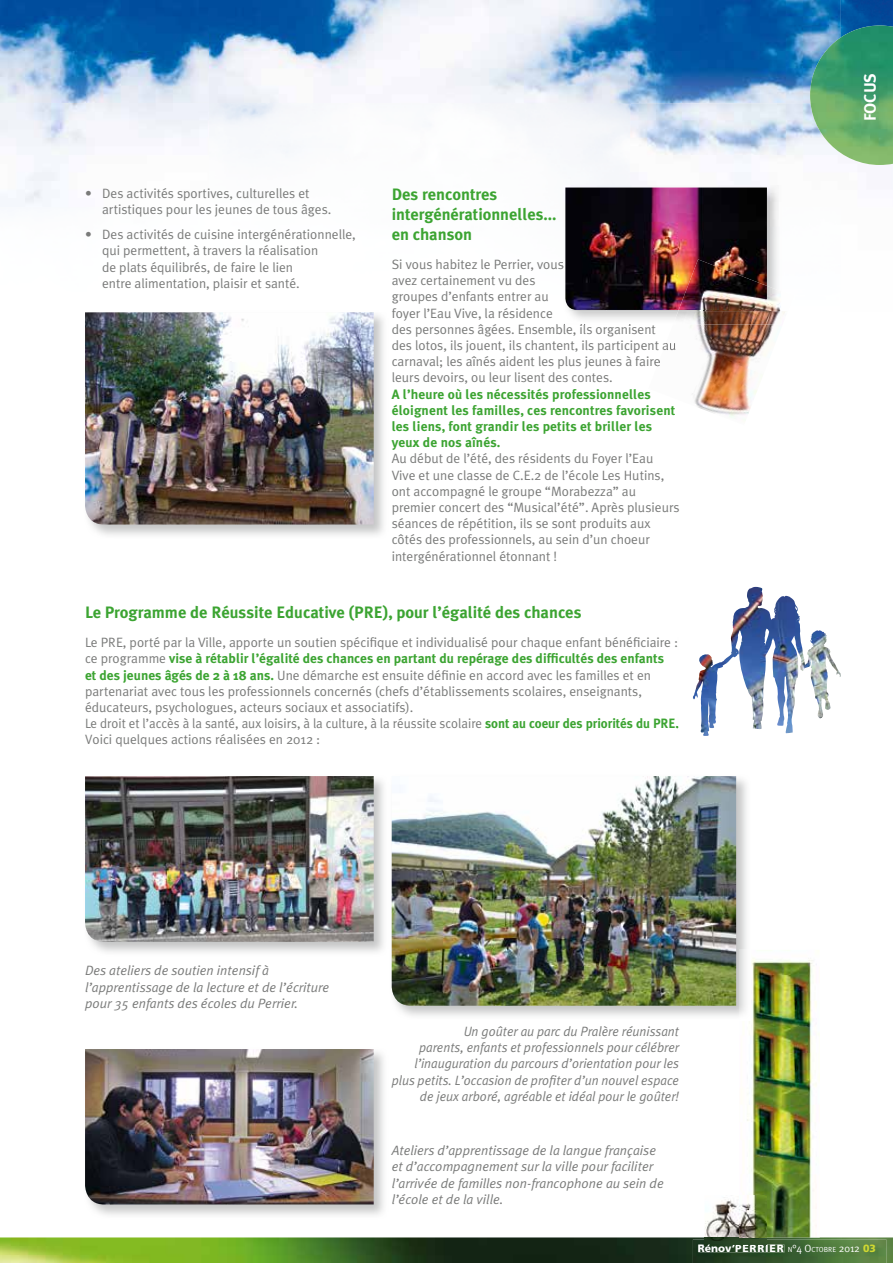
<style>
.page{position:relative;width:893px;height:1263px;background:#fff}
.page>*{position:absolute;margin:0;border:0;box-sizing:border-box;transform-origin:0 0}
.t1{font:700 16.5px/19.8px "Meta Plus";color:#3ca432}
.t2{font:700 16.5px "Meta Plus";color:#fff}
.t3{font:13.5px/16.2px "Meta Plus Normal";color:#7a7b7a}
.t4{font:italic 13.5px/16.2px "Meta Plus Normal";color:#7a7b7a}
.t5{font:700 13.5px/16.2px "Meta Plus";letter-spacing:.01em;color:#3ca432}
.t6{font:italic 13.5px/16.2px "Meta Plus Normal";color:#7a7b7a;text-align:right;scale:.96 1}
.t7{font:900 10.5px "Frutiger";letter-spacing:.075em;color:#fff}
.s1{font-family:"Meta Plus Normal";font-weight:400;color:#7a7b7a}
.s2{font-family:"Meta Plus";font-weight:700;color:#3ca432}
.s3{font-family:"Meta Plus Normal";font-weight:400;font-size:7.35px}
.s4{font-family:"Meta Plus Normal";font-weight:400}
.s5{color:#d0d831}
</style>
<div class="page">
<img style="left:0;top:0;width:840px;height:207px">
<img style="left:840px;top:0;width:53px;height:26px">
<img style="left:0;top:1237px;width:893px;height:26px">
<img style="left:810px;top:26px;width:83px;height:139px">
<img style="left:91px;top:315px;width:293px;height:220px">
<img style="left:85px;top:312px;width:289px;height:212px">
<img style="left:563px;top:185px;width:218px;height:42px">
<img style="left:565px;top:188px;width:202px;height:122px">
<img style="left:85px;top:776px;width:289px;height:166px">
<img style="left:91px;top:1052px;width:293px;height:163px">
<img style="left:85px;top:1049px;width:289px;height:155px">
<img style="left:391px;top:776px;width:356px;height:240px">
<img style="left:392px;top:776px;width:344px;height:230px">
<img style="left:693px;top:1239px;width:193px;height:24px">
<img style="left:698px;top:1244px;width:86px;height:8px">
<img style="left:747px;top:958px;width:73px;height:279px">
<img style="left:739px;top:950px;width:12px;height:70px">
<img style="left:704px;top:1197px;width:63px;height:48px">
<img style="left:739px;top:1195px;width:28px;height:42px">
<img style="left:678px;top:586px;width:163px;height:148px">
<img style="left:693px;top:587px;width:61px;height:149px">
<img style="left:649px;top:311px;width:136px;height:107px">
<img style="left:662px;top:340px;width:14px;height:13px">
<svg style="left:656px;top:357px;width:5px;height:12px"></svg>
<img style="left:673px;top:311px;width:108px;height:13px">
<img style="left:678px;top:286px;width:103px;height:25px">
<img style="left:679px;top:259px;width:88px;height:51px">
<p class="t3" style="left:102px;top:185px;width:231px;text-indent:-17px">• Des activités sportives, culturelles et artistiques pour les jeunes de tous âges.</p>
<p class="t3" style="left:102px;top:226px;width:255px;text-indent:-17px">• Des activités de cuisine intergénérationnelle, qui permettent, à travers la réalisation<br>de plats équilibrés, de faire le lien<br>entre alimentation, plaisir et santé.</p>
<p class="t1" style="left:392px;top:185px;width:166px">Des rencontres intergénération nelles... en chanson</p>
<p class="t3" style="left:392px;top:256px;width:286px">Si vous habitez le Perrier, vous<br>avez certainement vu des<br>groupes d’enfants entrer au<br>foyer l’Eau Vive, la résidence<br>des personnes âgées. Ensemble, ils organisent des lotos, ils jouent, ils chantent, ils participent au carnaval; les aînés aident les plus jeunes à faire leurs devoirs, ou leur lisent des contes.</p>
<p class="t5" style="left:392px;top:386px;width:285px">A l’heure où les nécessités professionnelles éloignent les familles, ces rencontres favorisent les liens, font grandir les petits et briller les yeux de nos aînés.</p>
<p class="t3" style="left:392px;top:450px;width:289px">Au début de l’été, des résidents du Foyer l’Eau Vive et une classe de C.E.2 de l’école Les Hutins, ont accompagné le groupe “Morabezza” au premier concert des “Musical’été”. Après plusieurs séances de répétition, ils se sont produits aux côtés des professionnels, au sein d’un choeur intergénérationnel étonnant !</p>
<p class="t1" style="left:85px;top:602px;width:498px">Le Programme de Réussite Educative (PRE), pour l’égalité des chances</p>
<p class="t3" style="left:85px;top:634px;width:595px">Le PRE, porté par la Ville, apporte un soutien spécifique et individualisé pour chaque enfant bénéficiaire :</p>
<p class="t5" style="left:85px;top:650px;width:580px"><span class="s1">ce programme</span> vise à rétablir l’égalité des chances en partant du repérage des difficultés des enfants</p>
<p class="t3" style="left:85px;top:666px;width:595px"><span class="s2">et des jeunes âgés de 2 à 18 ans.</span> Une démarche est ensuite définie en accord avec les familles et en partenariat avec tous les professionnels concernés (chefs d’établissements scolaires, enseignants, éducateurs, psychologues, acteurs sociaux et associatifs).<br>Le droit et l’accès à la santé, aux loisirs, à la culture, à la réussite scolaire <span class="s2">sont au coeur des priorités du PRE.<br></span>Voici quelques actions réalisées en 2012 :</p>
<p class="t2" style="left:861px;top:121px;width:50px;rotate:-90deg">FOCUS</p>
<p class="t4" style="left:85px;top:962px;width:246px">Des ateliers de soutien intensif à l’apprentissage de la lecture et de l’écriture pour 35 enfants des écoles du Perrier.</p>
<p class="t6" style="left:392px;top:1023px;width:301px">Un goûter au parc du Pralère réunissant<br>parents, enfants et professionnels pour célébrer l’inauguration du parcours d’orientation pour les plus petits. L’occasion de profiter d’un nouvel espace de jeux arboré, agréable et idéal pour le goûter!</p>
<p class="t4" style="left:392px;top:1142px;width:274px">Ateliers d’apprentissage de la langue française et d’accompagnement sur la ville pour faciliter l’arrivée de familles non-francophone au sein de l’école et de la ville.</p>
<p class="t7" style="left:698px;top:1242px;width:180px">Rénov’PERRIER <span class="s3">N</span><span class="s4">°4 O</span><span class="s3">CTOBRE</span> <span class="s4">2012</span> <span class="s5">03</span></p>
</div>
